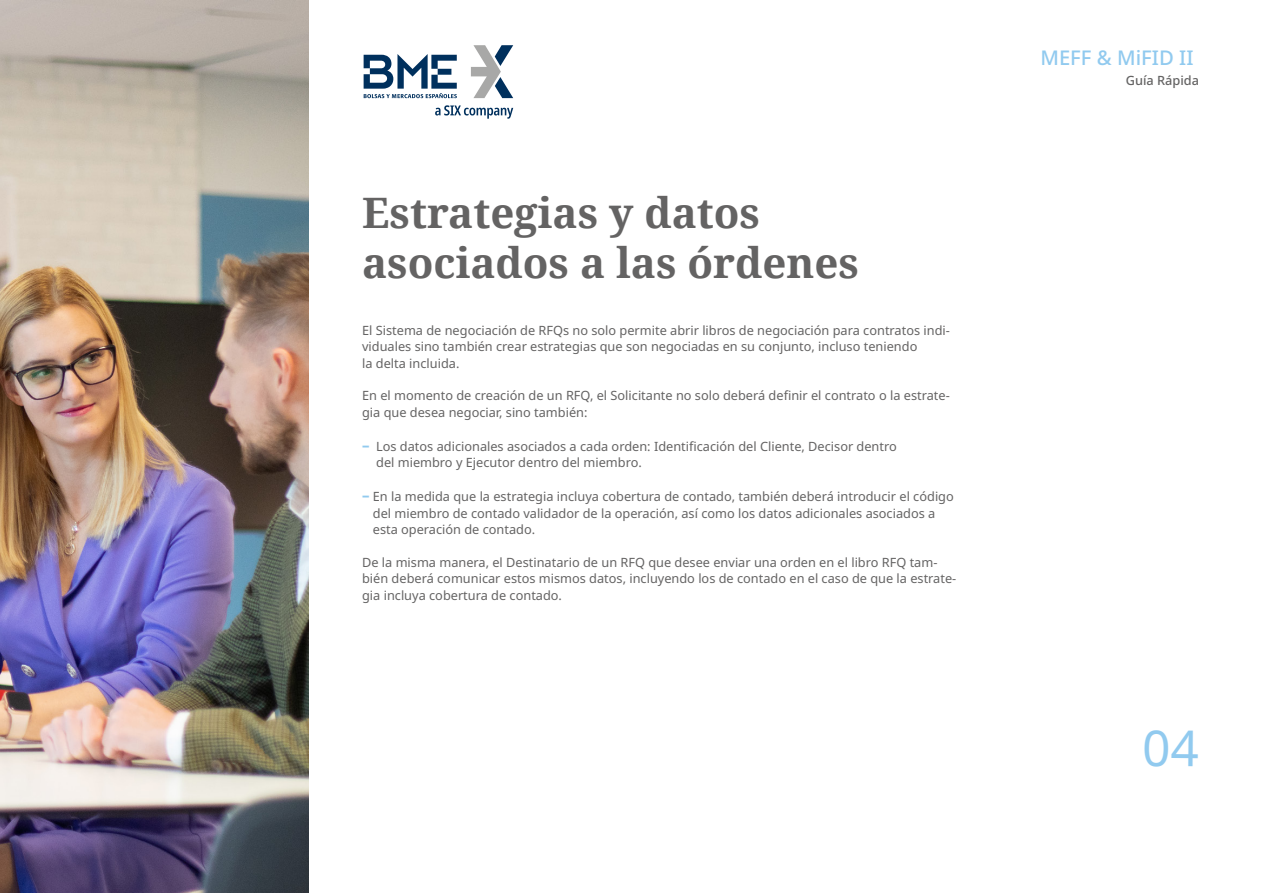
<style>
.page{position:relative;width:1263px;height:893px;background:#fff}
.page>*{position:absolute;margin:0;border:0;box-sizing:border-box;transform-origin:0 0}
.t1{font:700 42px/50.4px "Noto Serif";color:#646363}
.t2{font:500 20.25px "Noto Sans";color:#91caef}
.t3{font:12.75px/16.5px "Noto Sans";color:#646363}
.t4{font:500 12.75px "Noto Sans";color:#646363}
.s1{font-weight:900;color:#91caef}
</style>
<div class="page">
<svg style="left:435px;top:105px;width:78px;height:14px"></svg>
<svg style="left:471px;top:45px;width:42px;height:53px"></svg>
<svg style="left:364px;top:54px;width:93px;height:44px"></svg>
<img style="left:0;top:0;width:308px;height:893px">
<h1 class="t1" style="left:362px;top:186px;width:498px">Estrategias y datos asociados a las órdenes</h1>
<p class="t3" style="left:362px;top:322px;width:589px">El Sistema de negociación de RFQs no solo permite abrir libros de negociación para contratos indi&shy;viduales sino también crear estrategias que son negociadas en su conjunto, incluso teniendo<br>la delta incluida.</p>
<p class="t3" style="left:362px;top:388px;width:589px">En el momento de creación de un RFQ, el Solicitante no solo deberá definir el contrato o la estrate&shy;gia que desea negociar, sino también:</p>
<p class="t3" style="left:376px;top:438px;width:522px;text-indent:-14px"><span class="s1">‒</span> Los datos adicionales asociados a cada orden: Identificación del Cliente, Decisor dentro del miembro y Ejecutor dentro del miembro.</p>
<p class="t3" style="left:373px;top:489px;width:582px;text-indent:-11px"><span class="s1">‒</span> En la medida que la estrategia incluya cobertura de contado, también deberá introducir el código del miembro de contado validador de la operación, así como los datos adicionales asociados a esta operación de contado.</p>
<p class="t3" style="left:362px;top:554px;width:596px">De la misma manera, el Destinatario de un RFQ que desee enviar una orden en el libro RFQ tam&shy;bién deberá comunicar estos mismos datos, incluyendo los de contado en el caso de que la estrate&shy;gia incluya cobertura de contado.</p>
<h2 class="t2" style="left:1040px;top:46px;width:155px">MEFF &amp; MiFID II</h2>
<p class="t4" style="left:1126px;top:73px;width:75px">Guía Rápida</p>
</div>
